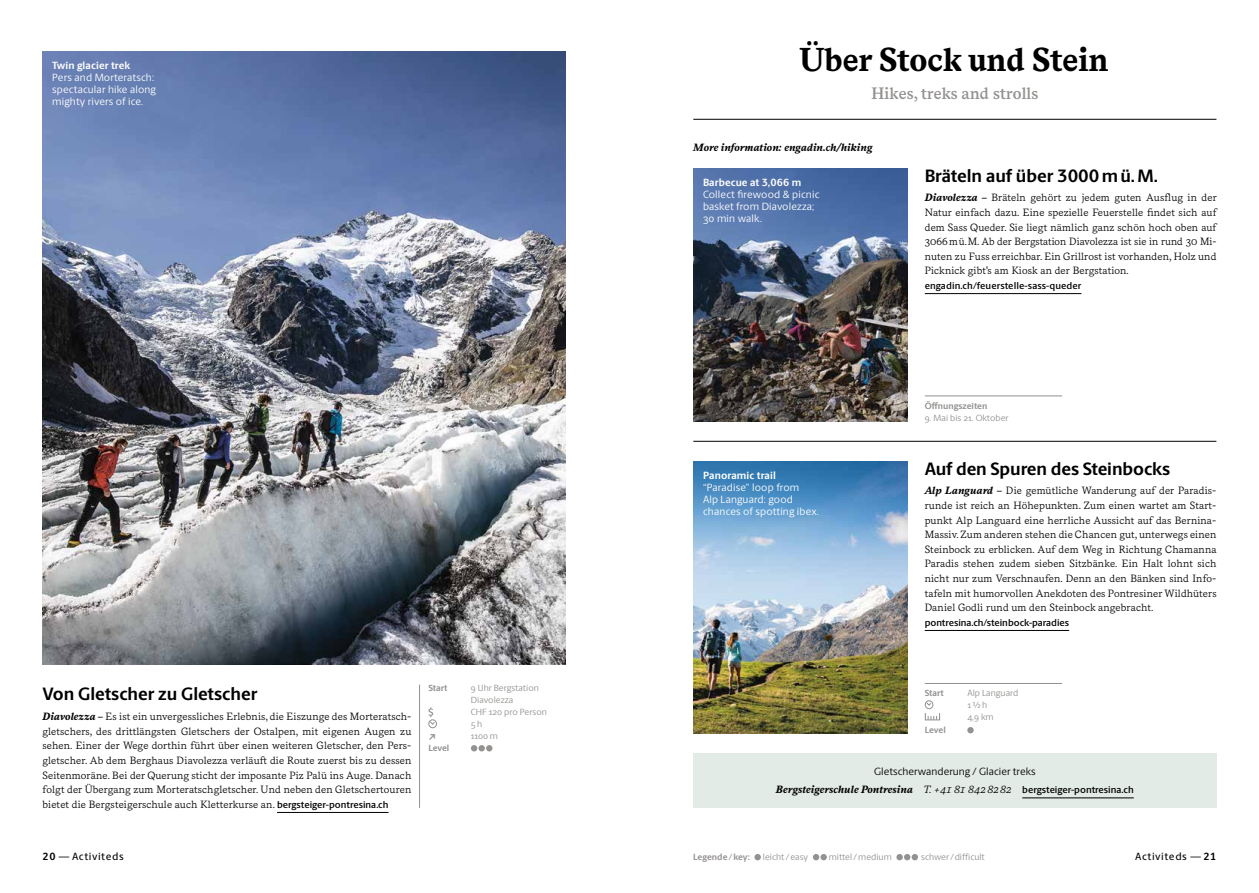
<style>
.page{position:relative;width:1259px;height:893px;background:#fff}
.page>*{position:absolute;margin:0;border:0;box-sizing:border-box;transform-origin:0 0}
.t1{font:700 33px "Messina Serif";color:#000}
.t2{font:700 18px "Berlingske Sans";letter-spacing:-.005em;color:#000}
.t3{font:600 16.5px "Messina Serif";letter-spacing:.01em;color:#949290}
.t4{font:10.5px/14.7px "Messina Serif";letter-spacing:.01em;color:#000;text-align:justify}
.t5{font:10.5px/12px "Berlingske Sans";letter-spacing:.015em;color:#fff}
.t6{font:italic 700 10.5px "Messina Serif";color:#000}
.t7{font:700 10.5px "Berlingske Sans";letter-spacing:.01em;color:#fff}
.t8{font:10.5px "Berlingske Sans";letter-spacing:.005em;color:#000}
.t9{font:500 10.5px "Berlingske Sans";letter-spacing:.05em;color:#000}
.t10{font:9.75px "Berlingske Sans D Bd";letter-spacing:-.005em;color:#000}
.t11{font:9px/12px "Berlingske Sans";letter-spacing:.005em;color:#949290}
.t12{font:700 9px "Berlingske Sans";letter-spacing:-.005em;color:#949290}
.t13{font:900 9px "Berlingske Sans";color:#949290}
.s1{font-weight:700;font-style:italic}
.s2{font-family:"Berlingske Sans D Bd";font-size:9.75px}
.s3{font-weight:400}
.s4{font-family:"Berlingske Sans D Bd";font-weight:400;font-style:normal;font-size:9.75px}
.s5{font-weight:700}
</style>
<div class="page">
<hr style="left:693px;top:119px;width:523px;height:1px;background:#000">
<hr style="left:693px;top:441px;width:523px;height:1px;background:#000">
<img style="left:693px;top:168px;width:214px;height:254px">
<hr style="left:924px;top:293px;width:157px;height:1px;background:#000">
<hr style="left:924px;top:396px;width:138px;height:1px;background:#949290">
<div style="left:693px;top:753px;width:523px;height:55px;background:#e2ebe6"></div>
<hr style="left:1022px;top:798px;width:111px;height:1px;background:#000">
<hr style="left:277px;top:812px;width:111px;height:1px;background:#000">
<hr style="left:419px;top:685px;width:1px;height:123px;background:#949290">
<div style="left:428px;top:719px;width:9px;height:9px;border:1px solid #949290;border-radius:50%"></div>
<svg style="left:428px;top:707px;width:8px;height:18px"></svg>
<svg style="left:471px;top:745px;width:6px;height:6px"></svg>
<div style="left:478px;top:745px;width:7px;height:6px;background:#949290;border-radius:50%"></div>
<svg style="left:486px;top:745px;width:6px;height:6px"></svg>
<img style="left:43px;top:51px;width:523px;height:614px">
<img style="left:693px;top:461px;width:214px;height:273px">
<hr style="left:924px;top:630px;width:145px;height:1px;background:#000">
<hr style="left:924px;top:683px;width:138px;height:1px;background:#949290">
<div style="left:924px;top:700px;width:9px;height:9px;border:1px solid #949290;border-radius:50%"></div>
<svg style="left:925px;top:701px;width:7px;height:5px"></svg>
<div style="left:924px;top:712px;width:16px;height:8px;border:1px solid #949290"></div>
<svg style="left:927px;top:716px;width:10px;height:4px"></svg>
<svg style="left:967px;top:727px;width:6px;height:6px"></svg>
<div style="left:754px;top:854px;width:7px;height:6px;background:#949290;border-radius:50%"></div>
<svg style="left:813px;top:854px;width:6px;height:6px"></svg>
<div style="left:820px;top:854px;width:7px;height:6px;background:#949290;border-radius:50%"></div>
<div style="left:896px;top:854px;width:7px;height:6px;background:#949290;border-radius:50%"></div>
<svg style="left:904px;top:854px;width:6px;height:6px"></svg>
<div style="left:911px;top:854px;width:7px;height:6px;background:#949290;border-radius:50%"></div>
<p class="t7" style="left:52px;top:57px;width:79px">Twin glacier trek</p>
<p class="t5" style="left:52px;top:71px;width:105px">Pers and Morteratsch: spectacular hike along mighty rivers of ice.</p>
<h2 class="t2" style="left:43px;top:681px;width:216px">Von Gletscher zu Gletscher</h2>
<p class="t4" style="left:43px;top:709px;width:370px"><span class="s1">Diavolezza –</span> Es ist ein unvergessliches Erlebnis, die Eiszunge des Morteratsch&shy;gletschers, des drittlängsten Gletschers der Ostalpen, mit eigenen Augen zu sehen. Einer der Wege dorthin führt über einen weiteren Gletscher, den Pers&shy;gletscher. Ab dem Berghaus Diavolezza verläuft die Route zuerst bis zu dessen Seitenmoräne. Bei der Querung sticht der imposante Piz Palü ins Auge. Danach folgt der Übergang zum Morteratschgletscher. Und neben den Gletschertouren bietet die Bergsteigerschule auch Kletterkurse an. <span class="s2">bergsteiger-pontresina.ch</span></p>
<p class="t12" style="left:428px;top:682px;width:21px">Start</p>
<p class="t11" style="left:471px;top:682px;width:77px">9 Uhr Bergstation<br>Diavolezza<br>CHF 120 pro Person<br>5h</p>
<p class="t13" style="left:428px;top:730px;width:9px">↗</p>
<p class="t11" style="left:471px;top:730px;width:28px">1100m</p>
<p class="t12" style="left:428px;top:742px;width:22px">Level</p>
<h1 class="t1" style="left:799px;top:34px;width:310px">Über Stock und Stein</h1>
<h3 class="t3" style="left:871px;top:80px;width:169px">Hikes, treks and strolls</h3>
<p class="t6" style="left:693px;top:140px;width:181px">More information: engadin.ch/hiking</p>
<p class="t7" style="left:703px;top:174px;width:100px">Barbecue at 3,066 m</p>
<p class="t5" style="left:703px;top:188px;width:118px">Collect firewood &amp; picnic basket from Diavolezza;<br>30 min walk.</p>
<p class="t7" style="left:703px;top:467px;width:74px">Panoramic trail</p>
<p class="t5" style="left:703px;top:481px;width:117px">“Paradise” loop from<br>Alp Languard: good chances of spotting ibex.</p>
<h2 class="t2" style="left:924px;top:162px;width:235px">Bräteln auf über 3000mü.M.</h2>
<p class="t4" style="left:924px;top:190px;width:293px"><span class="s1">Diavolezza –</span> Bräteln gehört zu jedem guten Ausflug in der Natur einfach dazu. Eine spezielle Feuerstelle findet sich auf dem Sass Queder. Sie liegt nämlich ganz schön hoch oben auf 3066mü.M. Ab der Bergstation Diavolezza ist sie in rund 30 Mi&shy;nuten zu Fuss erreichbar. Ein Grillrost ist vorhanden, Holz und Picknick gibt's am Kiosk an der Bergstation.</p>
<p class="t10" style="left:924px;top:278px;width:158px">engadin.ch/feuerstelle-sass-queder</p>
<p class="t12" style="left:924px;top:399px;width:64px">Öffnungszeiten</p>
<p class="t11" style="left:924px;top:411px;width:85px">9. Mai bis 21. Oktober</p>
<h2 class="t2" style="left:924px;top:455px;width:247px">Auf den Spuren des Steinbocks</h2>
<p class="t4" style="left:924px;top:483px;width:293px"><span class="s1">Alp Languard –</span> Die gemütliche Wanderung auf der Paradis&shy;runde ist reich an Höhepunkten. Zum einen wartet am Start&shy;punkt Alp Languard eine herrliche Aussicht auf das Bernina-Massiv. Zum anderen stehen die Chancen gut, unterwegs einen Steinbock zu erblicken. Auf dem Weg in Richtung Chamanna Paradis stehen zudem sieben Sitzbänke. Ein Halt lohnt sich nicht nur zum Verschnaufen. Denn an den Bänken sind Info&shy;tafeln mit humorvollen Anekdoten des Pontresiner Wildhüters Daniel Godli rund um den Steinbock angebracht.</p>
<p class="t10" style="left:924px;top:615px;width:146px">pontresina.ch/steinbock-paradies</p>
<p class="t12" style="left:924px;top:687px;width:21px">Start</p>
<p class="t11" style="left:967px;top:687px;width:52px">Alp Languard<br>1½h<br>4,9 km</p>
<p class="t12" style="left:924px;top:724px;width:22px">Level</p>
<p class="t8" style="left:874px;top:763px;width:163px">Gletscherwanderung / Glacier treks</p>
<p class="t6" style="left:776px;top:782px;width:359px">Bergsteigerschule Pontresina <span class="s3">T. +41 81 8428282</span> <span class="s4">bergsteiger-pontresina.ch</span></p>
<p class="t9" style="left:43px;top:848px;width:83px"><span class="s5">20</span> — Activiteds</p>
<p class="t9" style="left:1135px;top:848px;width:83px">Activiteds — <span class="s5">21</span></p>
<p class="t12" style="left:693px;top:850px;width:58px">Legende /key:</p>
<p class="t11" style="left:763px;top:851px;width:47px">leicht/ easy</p>
<p class="t11" style="left:829px;top:851px;width:64px">mittel/medium</p>
<p class="t11" style="left:921px;top:851px;width:65px">schwer/difficult</p>
</div>
